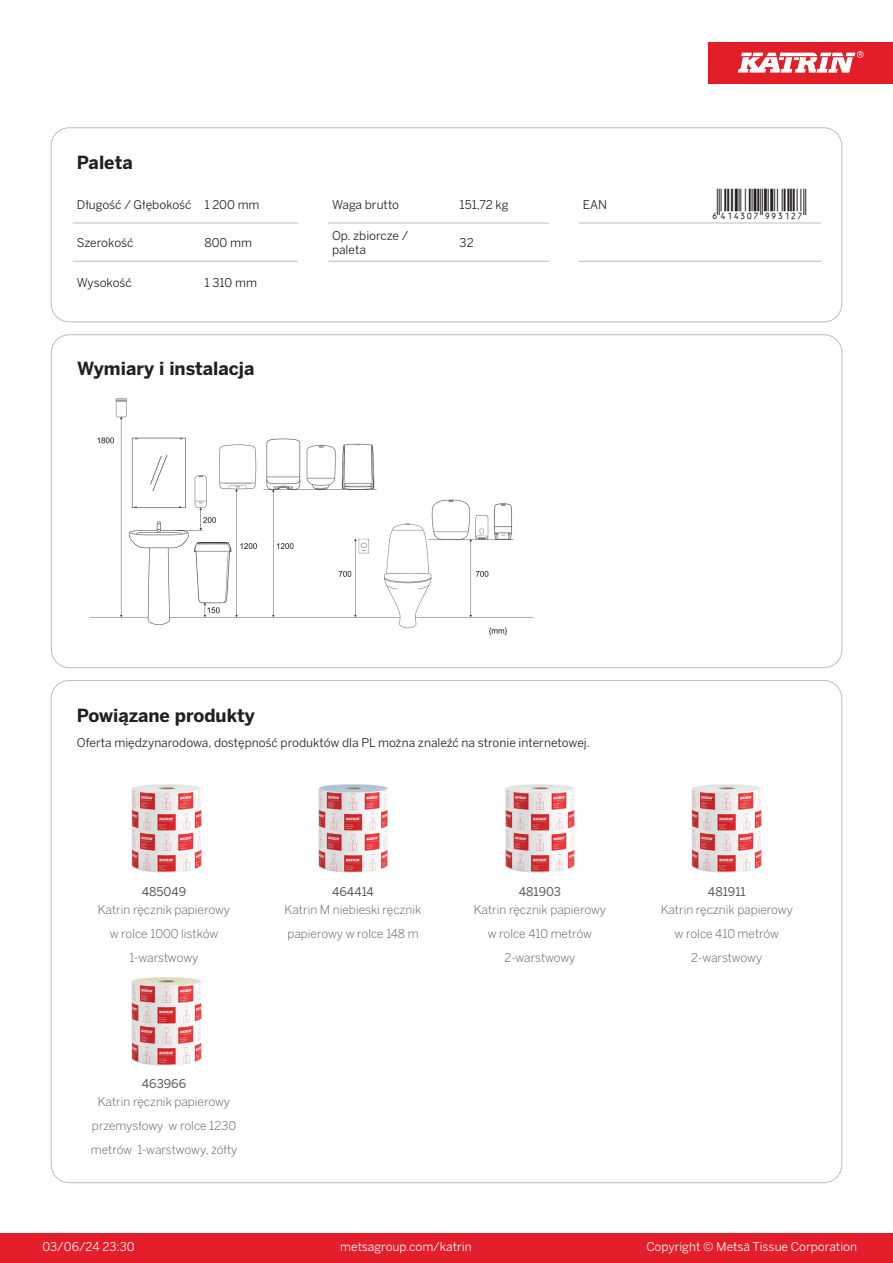
<style>
.page{position:relative;width:893px;height:1263px;background:#fff}
.page>*{position:absolute;margin:0;border:0;box-sizing:border-box;transform-origin:0 0}
.T_EAN{font:30px "Viisas EAN Matala";color:#231f20}
.T_TableHeader{font:700 18px "Benton Sans";color:#231f20}
.T_RelatedName{font:300 12px/24px "Benton Sans";color:#57585a;text-align:center}
.T_TableBody{font:12px "Benton Sans";color:#231f20}
.t1{font:12px "Benton Sans";color:#fff}
.T_RelatedCode{font:12px "Benton Sans";color:#57585a}
</style>
<div class="page">
<div style="left:0;top:1233px;width:893px;height:30px;background:#e41e2b"></div>
<div style="left:708px;top:43px;width:185px;height:41px;background:#e31e28"></div>
<svg style="left:738px;top:51px;width:126px;height:22px"></svg>
<hr style="left:73px;top:223px;width:127px;height:1px;background:#bcbdc0">
<hr style="left:200px;top:223px;width:98px;height:1px;background:#bcbdc0">
<hr style="left:328px;top:223px;width:127px;height:1px;background:#bcbdc0">
<hr style="left:455px;top:223px;width:94px;height:1px;background:#bcbdc0">
<hr style="left:579px;top:223px;width:127px;height:1px;background:#bcbdc0">
<hr style="left:706px;top:223px;width:115px;height:1px;background:#bcbdc0">
<hr style="left:73px;top:261px;width:127px;height:1px;background:#bcbdc0">
<hr style="left:200px;top:261px;width:98px;height:1px;background:#bcbdc0">
<hr style="left:328px;top:261px;width:127px;height:1px;background:#bcbdc0">
<hr style="left:455px;top:261px;width:94px;height:1px;background:#bcbdc0">
<hr style="left:579px;top:261px;width:127px;height:1px;background:#bcbdc0">
<hr style="left:706px;top:261px;width:115px;height:1px;background:#bcbdc0">
<div style="left:51px;top:128px;width:791px;height:194px;border:1px solid #bcbdc0;border-radius:18px"></div>
<img style="left:89px;top:398px;width:445px;height:238px">
<img style="left:131px;top:784px;width:71px;height:89px">
<img style="left:318px;top:784px;width:70px;height:89px">
<img style="left:505px;top:784px;width:70px;height:89px">
<img style="left:691px;top:784px;width:71px;height:89px">
<img style="left:131px;top:977px;width:71px;height:89px">
<p class="T_TableHeader" style="left:77px;top:151px;width:57px">Paleta</p>
<p class="T_TableBody" style="left:77px;top:197px;width:116px">Długość / Głębokość</p>
<p class="T_TableBody" style="left:204px;top:197px;width:57px">1 200 mm</p>
<p class="T_TableBody" style="left:332px;top:197px;width:69px">Waga brutto</p>
<p class="T_TableBody" style="left:460px;top:197px;width:51px">151,72 kg</p>
<p class="T_TableBody" style="left:583px;top:197px;width:26px">EAN</p>
<p class="T_EAN" style="left:710px;top:188px;width:97px">*6414307993127*</p>
<p class="T_TableBody" style="left:77px;top:235px;width:58px">Szerokość</p>
<p class="T_TableBody" style="left:204px;top:235px;width:49px">800 mm</p>
<p class="T_TableBody" style="left:332px;top:228px;width:78px">Op. zbiorcze /</p>
<p class="T_TableBody" style="left:332px;top:243px;width:35px">paleta</p>
<p class="T_TableBody" style="left:460px;top:235px;width:16px">32</p>
<p class="T_TableBody" style="left:77px;top:276px;width:56px">Wysokość</p>
<p class="T_TableBody" style="left:204px;top:276px;width:54px">1 310 mm</p>
<p class="T_TableHeader" style="left:77px;top:357px;width:179px">Wymiary i instalacja</p>
<p class="T_TableHeader" style="left:77px;top:704px;width:179px">Powiązane produkty</p>
<p class="T_TableBody" style="left:77px;top:735px;width:515px">Oferta międzynarodowa, dostępność produktów dla PL można znaleźć na stronie internetowej.</p>
<p class="T_RelatedCode" style="left:142px;top:884px;width:46px">485049</p>
<p class="T_RelatedCode" style="left:332px;top:884px;width:43px">464414</p>
<p class="T_RelatedCode" style="left:519px;top:884px;width:44px">481903</p>
<p class="T_RelatedCode" style="left:708px;top:884px;width:39px">481911</p>
<p class="T_RelatedName" style="left:98px;top:897px;width:134px">Katrin ręcznik papierowy w rolce 1000 listków<br>1-warstwowy</p>
<p class="T_RelatedName" style="left:285px;top:897px;width:138px;text-align:left">Katrin M niebieski ręcznik papierowy w rolce 148 m</p>
<p class="T_RelatedName" style="left:474px;top:897px;width:134px">Katrin ręcznik papierowy w rolce 410 metrów<br>2-warstwowy</p>
<p class="T_RelatedName" style="left:661px;top:897px;width:134px">Katrin ręcznik papierowy w rolce 410 metrów<br>2-warstwowy</p>
<p class="T_RelatedCode" style="left:142px;top:1076px;width:46px">463966</p>
<p class="T_RelatedName" style="left:91px;top:1089px;width:148px">Katrin ręcznik papierowy przemysłowy w rolce 1230 metrów 1-warstwowy, żółty</p>
<p class="t1" style="left:43px;top:1239px;width:94px">03/06/24 23:30</p>
<p class="t1" style="left:340px;top:1239px;width:133px">metsagroup.com/katrin</p>
<p class="t1" style="left:646px;top:1239px;width:212px">Copyright © Metsä Tissue Corporation</p>
</div>
